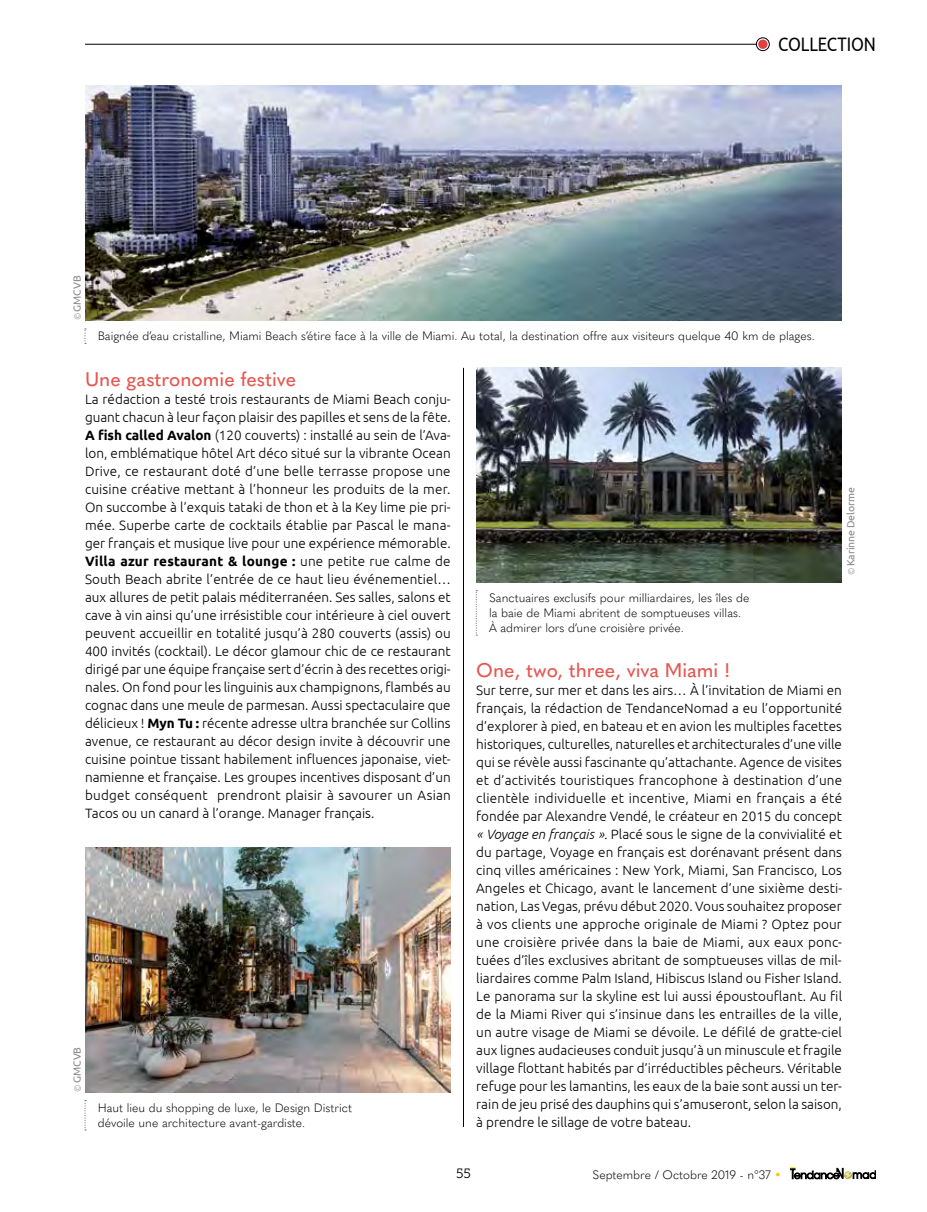
<style>
.page{position:relative;width:927px;height:1212px;background:#fff}
.page>*{position:absolute;margin:0;border:0;box-sizing:border-box;transform-origin:0 0}
.t1{font:500 19.5px "Quasimoda";color:#e55751}
.t2{font:19.5px "Ubuntu";letter-spacing:-.005em;color:#000;scale:.85 1}
.t3{font:300 13.5px/18px "Ubuntu";color:#000;text-align:justify}
.t4{font:13.5px "Museo Slab 300";color:#000}
.t5{font:300 12px/15px "Quasimoda";color:#000}
.t6{font:10.5px "Ubuntu";letter-spacing:-.005em;color:#878787}
.s1{font-weight:300;font-size:9px;color:#a39d9a}
.s2{font-weight:700}
.s3{font-style:italic}
.s4{color:#f6c903}
</style>
<div class="page">
<img style="left:476px;top:368px;width:366px;height:214px">
<img style="left:85px;top:85px;width:757px;height:235px">
<svg style="left:476px;top:590px;width:1px;height:46px"></svg>
<svg style="left:84px;top:328px;width:2px;height:16px"></svg>
<hr style="left:463px;top:368px;width:1px;height:759px;background:#000">
<img style="left:85px;top:848px;width:366px;height:244px">
<svg style="left:84px;top:1100px;width:2px;height:30px"></svg>
<div style="left:756px;top:37px;width:14px;height:14px;border:1px solid #000;border-radius:50%"></div>
<div style="left:758px;top:40px;width:9px;height:9px;background:#e23f42;border-radius:50%"></div>
<hr style="left:85px;top:44px;width:672px;height:1px;background:#000">
<svg style="left:790px;top:1167px;width:86px;height:13px"></svg>
<h1 class="t2" style="left:778px;top:32px;width:117px">COLLECTION</h1>
<p class="t6" style="left:71px;top:320px;width:47px;rotate:-90deg"><span class="s1">©</span>GMCVB</p>
<p class="t5" style="left:98px;top:328px;width:718px">Baignée d’eau cristalline, Miami Beach s’étire face à la ville de Miami. Au total, la destination offre aux visiteurs quelque 40 km de plages.</p>
<h1 class="t1" style="left:85px;top:364px;width:213px">Une gastronomie festive</h1>
<p class="t3" style="left:85px;top:390px;width:367px">La rédaction a testé trois restaurants de Miami Beach conju&shy;guant chacun à leur façon plaisir des papilles et sens de la fête.<br><span class="s2">A fish called Avalon</span> (120 couverts) : installé au sein de l’Ava&shy;lon, emblématique hôtel Art déco situé sur la vibrante Ocean Drive, ce restaurant doté d’une belle terrasse propose une cuisine créative mettant à l’honneur les produits de la mer.<br>On succombe à l’exquis tataki de thon et à la Key lime pie pri&shy;mée. Superbe carte de cocktails établie par Pascal le mana&shy;ger français et musique live pour une expérience mémorable.<br><span class="s2">Villa azur restaurant &amp; lounge :</span> une petite rue calme de South Beach abrite l’entrée de ce haut lieu événementiel… aux allures de petit palais méditerranéen. Ses salles, salons et cave à vin ainsi qu’une irrésistible cour intérieure à ciel ouvert peuvent accueillir en totalité jusqu’à 280 couverts (assis) ou 400 invités (cocktail). Le décor glamour chic de ce restaurant dirigé par une équipe française sert d’écrin à des recettes origi&shy;nales. On fond pour les linguinis aux champignons, flambés au cognac dans une meule de parmesan. Aussi spectaculaire que délicieux ! <span class="s2">Myn Tu :</span> récente adresse ultra branchée sur Collins avenue, ce restaurant au décor design invite à découvrir une cuisine pointue tissant habilement influences japonaise, viet&shy;namienne et française. Les groupes incentives disposant d’un budget conséquent prendront plaisir à savourer un Asian Tacos ou un canard à l’orange. Manager français.</p>
<p class="t6" style="left:71px;top:1092px;width:47px;rotate:-90deg"><span class="s1">©</span>GMCVB</p>
<p class="t5" style="left:98px;top:1099px;width:256px">Haut lieu du shopping de luxe, le Design District dévoile une architecture avant-gardiste.</p>
<p class="t5" style="left:489px;top:589px;width:262px">Sanctuaires exclusifs pour milliardaires, les îles de la baie de Miami abritent de somptueuses villas.<br>À admirer lors d’une croisière privée.</p>
<p class="t6" style="left:844px;top:575px;width:89px;rotate:-90deg"><span class="s1">©</span>Karinne Delorme</p>
<h1 class="t1" style="left:476px;top:655px;width:256px">One, two, three, viva Miami !</h1>
<p class="t3" style="left:476px;top:681px;width:367px">Sur terre, sur mer et dans les airs… À l’invitation de Miami en français, la rédaction de TendanceNomad a eu l’opportunité d’explorer à pied, en bateau et en avion les multiples facettes historiques, culturelles, naturelles et architecturales d’une ville qui se révèle aussi fascinante qu’attachante. Agence de visites et d’activités touristiques francophone à destination d’une clientèle individuelle et incentive, Miami en français a été fondée par Alexandre Vendé, le créateur en 2015 du concept <span class="s3">« Voyage en français ».</span> Placé sous le signe de la convivialité et du partage, Voyage en français est dorénavant présent dans cinq villes américaines : New York, Miami, San Francisco, Los Angeles et Chicago, avant le lancement d’une sixième desti&shy;nation, Las Vegas, prévu début 2020. Vous souhaitez proposer à vos clients une approche originale de Miami ? Optez pour une croisière privée dans la baie de Miami, aux eaux ponc&shy;tuées d’îles exclusives abritant de somptueuses villas de mil&shy;liardaires comme Palm Island, Hibiscus Island ou Fisher Island.<br>Le panorama sur la skyline est lui aussi époustouflant. Au fil de la Miami River qui s’insinue dans les entrailles de la ville, un autre visage de Miami se dévoile. Le défilé de gratte-ciel aux lignes audacieuses conduit jusqu’à un minuscule et fragile village flottant habités par d’irréductibles pêcheurs. Véritable refuge pour les lamantins, les eaux de la baie sont aussi un ter&shy;rain de jeu prisé des dauphins qui s’amuseront, selon la saison, à prendre le sillage de votre bateau.</p>
<p class="t4" style="left:456px;top:1166px;width:16px">55</p>
<p class="t5" style="left:592px;top:1166px;width:191px">Septembre / Octobre 2019 - n°37 <span class="s4">•</span></p>
</div>
